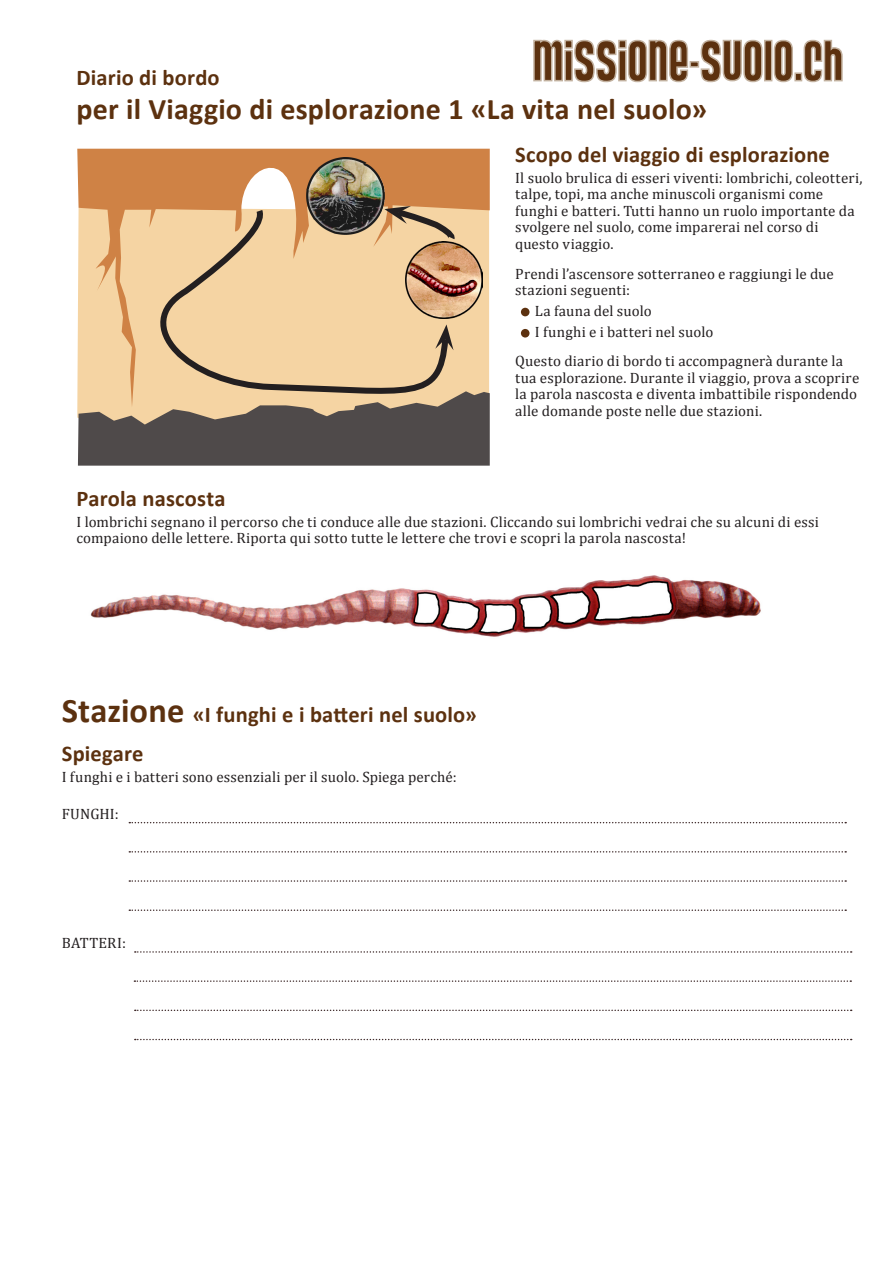
<style>
.page{position:relative;width:893px;height:1263px;background:#fff}
.page>*{position:absolute;margin:0;border:0;box-sizing:border-box;transform-origin:0 0}
.Titel_gross{font:700 30px "Calibri";letter-spacing:.005em;color:#5c310f}
.Titel_klein{font:700 22.5px "Calibri";letter-spacing:.01em;color:#5c310f}
.Titel_Station{font:700 22.5px "Calibri";letter-spacing:.005em;color:#5c310f}
.Fliesstext{font:15px/16.5px "Cambria";letter-spacing:.01em;color:#231f20}
.s1{font-size:34.5px}
</style>
<div class="page">
<img style="left:90px;top:575px;width:671px;height:62px">
<svg style="left:78px;top:407px;width:412px;height:59px"></svg>
<svg style="left:77px;top:148px;width:413px;height:259px;fill:#cf8245"></svg>
<svg style="left:533px;top:39px;width:156px;height:44px"></svg>
<svg style="left:700px;top:39px;width:63px;height:44px"></svg>
<svg style="left:764px;top:40px;width:8px;height:41px"></svg>
<svg style="left:773px;top:39px;width:20px;height:44px"></svg>
<svg style="left:794px;top:72px;width:8px;height:9px"></svg>
<svg style="left:803px;top:39px;width:40px;height:44px"></svg>
<svg style="left:690px;top:61px;width:9px;height:7px"></svg>
<div style="left:521px;top:308px;width:8px;height:8px;background:#5c310f;border-radius:50%"></div>
<div style="left:521px;top:329px;width:8px;height:9px;background:#5c310f;border-radius:50%"></div>
<img style="left:452px;top:241px;width:31px;height:78px">
<img style="left:307px;top:158px;width:77px;height:45px">
<svg style="left:129px;top:822px;width:717px;height:1px"></svg>
<svg style="left:129px;top:851px;width:717px;height:1px"></svg>
<svg style="left:129px;top:880px;width:717px;height:2px"></svg>
<svg style="left:129px;top:909px;width:717px;height:2px"></svg>
<svg style="left:135px;top:951px;width:717px;height:2px"></svg>
<svg style="left:134px;top:980px;width:717px;height:2px"></svg>
<svg style="left:135px;top:1009px;width:717px;height:2px"></svg>
<svg style="left:135px;top:1039px;width:717px;height:1px"></svg>
<svg style="left:129px;top:203px;width:323px;height:200px"></svg>
<svg style="left:435px;top:324px;width:19px;height:26px"></svg>
<svg style="left:384px;top:206px;width:74px;height:38px"></svg>
<p class="Titel_klein" style="left:77px;top:63px;width:145px">Diario di bordo</p>
<p class="Titel_gross" style="left:77px;top:90px;width:632px">per il Viaggio di esplorazione 1 «La vita nel suolo»</p>
<p class="Titel_klein" style="left:515px;top:140px;width:316px">Scopo del viaggio di esplorazione</p>
<p class="Fliesstext" style="left:515px;top:169px;width:349px">Il suolo brulica di esseri viventi: lombrichi, coleotteri, talpe, topi, ma anche minuscoli organismi come funghi e batteri. Tutti hanno un ruolo importante da svolgere nel suolo, come imparerai nel corso di questo viaggio.</p>
<p class="Fliesstext" style="left:515px;top:265px;width:320px">Prendi l’ascensore sotterraneo e raggiungi le due stazioni seguenti:</p>
<p class="Fliesstext" style="left:535px;top:302px;width:118px">La fauna del suolo</p>
<p class="Fliesstext" style="left:535px;top:323px;width:180px">I funghi e i batteri nel suolo</p>
<p class="Fliesstext" style="left:515px;top:353px;width:346px">Questo diario di bordo ti accompagnerà durante la tua esplorazione. Durante il viaggio, prova a scoprire la parola nascosta e diventa imbattibile rispondendo alle domande poste nelle due stazioni.</p>
<p class="Titel_klein" style="left:77px;top:484px;width:150px">Parola nascosta</p>
<p class="Fliesstext" style="left:77px;top:513px;width:744px">I lombrichi segnano il percorso che ti conduce alle due stazioni. Cliccando sui lombrichi vedrai che su alcuni di essi compaiono delle lettere. Riporta qui sotto tutte le lettere che trovi e scopri la parola nascosta!</p>
<p class="Titel_Station" style="left:62px;top:700px;width:417px"><span class="s1">Stazione</span> «I funghi e i batteri nel suolo»</p>
<p class="Titel_klein" style="left:62px;top:739px;width:83px">Spiegare</p>
<p class="Fliesstext" style="left:62px;top:769px;width:396px">I funghi e i batteri sono essenziali per il suolo. Spiega perché:</p>
<p class="Fliesstext" style="left:62px;top:806px;width:58px">FUNGHI:</p>
<p class="Fliesstext" style="left:62px;top:935px;width:66px">BATTERI:</p>
</div>
